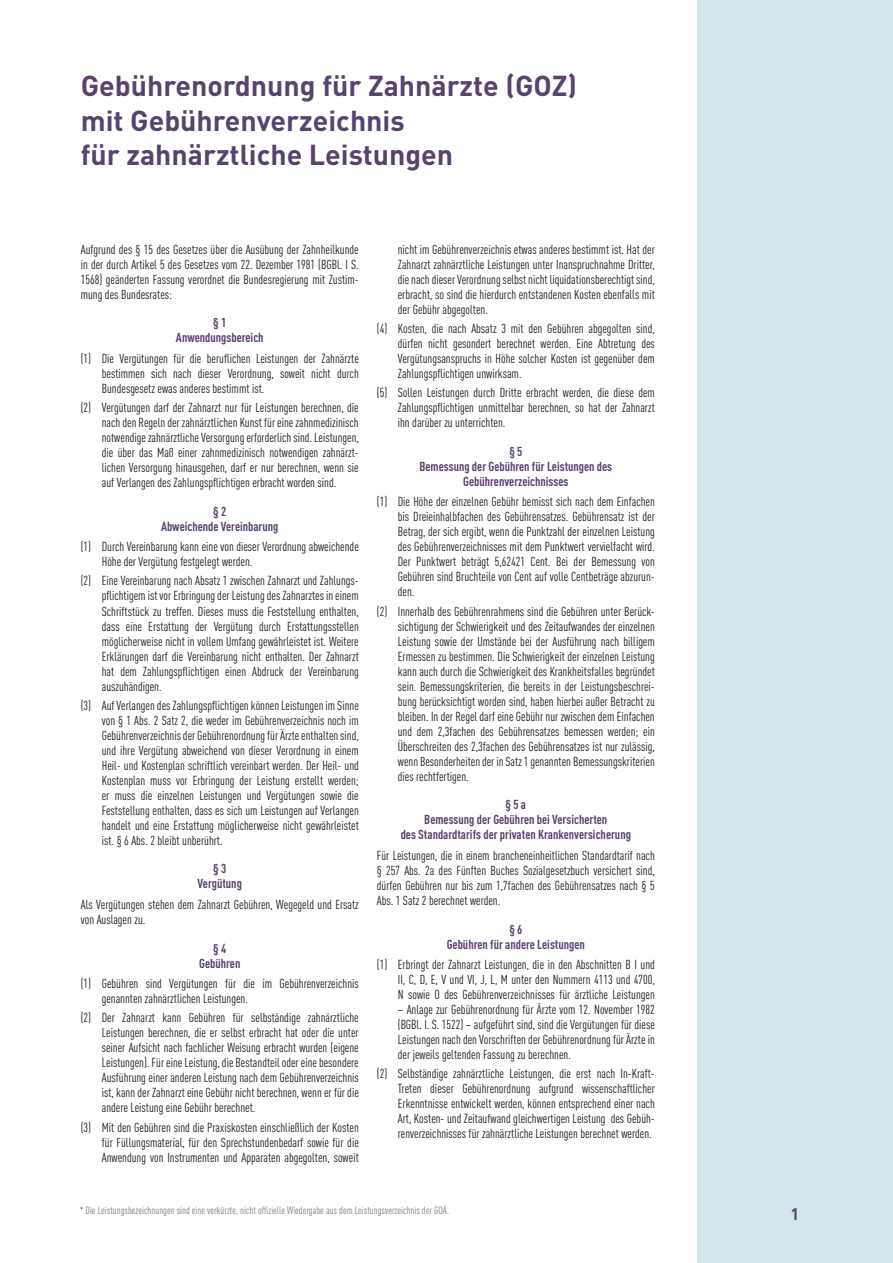
<style>
.page{position:relative;width:893px;height:1263px;background:#fff}
.page>*{position:absolute;margin:0;border:0;box-sizing:border-box;transform-origin:0 0}
.t1{font:700 28.5px/34.5px "DIN";color:#57436d}
.t2{font:700 16.5px "DIN";color:#57436d}
.t3{font:condensed 12.9px/15px "DINOT";color:#191918;text-align:justify}
.t4{font:700 condensed 12.9px/15px "DINOT";color:#57436d;text-align:center}
.t5{font:condensed 10.5px "DINOT";color:#7b7b7b}
</style>
<div class="page">
<div style="left:697px;top:0;width:196px;height:1263px;background:#d3e6ed"></div>
<h1 class="t1" style="left:81px;top:67px;width:498px">Gebührenordnung für Zahnärzte (GOZ) mit Gebührenverzeichnis<br>für zahnärztliche Leistungen</h1>
<p class="t3" style="left:81px;top:241px;width:280px">Aufgrund des § 15 des Gesetzes über die Ausübung der Zahnheilkunde in der durch Artikel 5 des Gesetzes vom 22. Dezember 1981 (BGBl. I S.<br>1568) geänderten Fassung verordnet die Bundesregierung mit Zustim&shy;mung des Bundesrates:</p>
<p class="t4" style="left:176px;top:315px;width:89px">§ 1<br>Anwendungsbereich</p>
<p class="t3" style="left:102px;top:350px;width:259px;text-indent:-21px">(1) Die Vergütungen für die beruflichen Leistungen der Zahnärzte bestimmen sich nach dieser Verordnung, soweit nicht durch Bundesgesetz ewas anderes bestimmt ist.</p>
<p class="t3" style="left:102px;top:399px;width:259px;text-indent:-21px">(2) Vergütungen darf der Zahnarzt nur für Leistungen berechnen, die nach den Regeln der zahnärztlichen Kunst für eine zahnmedizinisch notwendige zahnärztliche Versorgung erforderlich sind. Leistungen, die über das Maß einer zahnmedizinisch notwendigen zahnärzt&shy;lichen Versorgung hinausgehen, darf er nur berechnen, wenn sie auf Verlangen des Zahlungspflichtigen erbracht worden sind.</p>
<p class="t4" style="left:161px;top:503px;width:119px">§ 2<br>Abweichende Vereinbarung</p>
<p class="t3" style="left:102px;top:538px;width:259px;text-indent:-21px">(1) Durch Vereinbarung kann eine von dieser Verordnung abweichende<br>Höhe der Vergütung festgelegt werden.</p>
<p class="t3" style="left:102px;top:573px;width:259px;text-indent:-21px">(2) Eine Vereinbarung nach Absatz 1 zwischen Zahnarzt und Zahlungs&shy;pflichtigem ist vor Erbringung der Leistung des Zahnarztes in einem Schriftstück zu treffen. Dieses muss die Feststellung enthalten, dass eine Erstattung der Vergütung durch Erstattungsstellen möglicherweise nicht in vollem Umfang gewährleistet ist. Weitere Erklärungen darf die Vereinbarung nicht enthalten. Der Zahnarzt hat dem Zahlungspflichtigen einen Abdruck der Vereinbarung auszuhändigen.</p>
<p class="t3" style="left:102px;top:697px;width:259px;text-indent:-21px">(3) Auf Verlangen des Zahlungspflichtigen können Leistungen im Sinne von § 1 Abs. 2 Satz 2, die weder im Gebührenverzeichnis noch im Gebührenverzeichnis der Gebührenordnung für Ärzte enthalten sind, und ihre Vergütung abweichend von dieser Verordnung in einem Heil- und Kostenplan schriftlich vereinbart werden. Der Heil- und Kostenplan muss vor Erbringung der Leistung erstellt werden; er muss die einzelnen Leistungen und Vergütungen sowie die Feststellung enthalten, dass es sich um Leistungen auf Verlangen handelt und eine Erstattung möglicherweise nicht gewährleistet ist. § 6 Abs. 2 bleibt unberührt.</p>
<p class="t4" style="left:198px;top:861px;width:46px">§ 3<br>Vergütung</p>
<p class="t3" style="left:81px;top:896px;width:280px">Als Vergütungen stehen dem Zahnarzt Gebühren, Wegegeld und Ersatz von Auslagen zu.</p>
<p class="t4" style="left:199px;top:940px;width:43px">§ 4<br>Gebühren</p>
<p class="t3" style="left:102px;top:975px;width:259px;text-indent:-21px">(1) Gebühren sind Vergütungen für die im Gebührenverzeichnis genannten zahnärztlichen Leistungen.</p>
<p class="t3" style="left:102px;top:1010px;width:259px;text-indent:-21px">(2) Der Zahnarzt kann Gebühren für selbständige zahnärztliche Leistungen berechnen, die er selbst erbracht hat oder die unter seiner Aufsicht nach fachlicher Weisung erbracht wurden (eigene Leistungen). Für eine Leistung, die Bestandteil oder eine besondere Ausführung einer anderen Leistung nach dem Gebührenverzeichnis ist, kann der Zahnarzt eine Gebühr nicht berechnen, wenn er für die andere Leistung eine Gebühr berechnet.</p>
<p class="t3" style="left:102px;top:1119px;width:259px;text-indent:-21px">(3) Mit den Gebühren sind die Praxiskosten einschließlich der Kosten für Füllungsmaterial, für den Sprechstundenbedarf sowie für die Anwendung von Instrumenten und Apparaten abgegolten, soweit</p>
<p class="t3" style="left:398px;top:241px;width:259px">nicht im Gebührenverzeichnis etwas anderes bestimmt ist. Hat der Zahnarzt zahnärztliche Leistungen unter Inanspruchnahme Dritter, die nach dieser Verordnung selbst nicht liquidationsberechtigt sind, erbracht, so sind die hierdurch entstandenen Kosten ebenfalls mit der Gebühr abgegolten.</p>
<p class="t3" style="left:398px;top:320px;width:259px;text-indent:-21px">(4) Kosten, die nach Absatz 3 mit den Gebühren abgegolten sind, dürfen nicht gesondert berechnet werden. Eine Abtretung des Vergütungsanspruchs in Höhe solcher Kosten ist gegenüber dem Zahlungspflichtigen unwirksam.</p>
<p class="t3" style="left:398px;top:385px;width:259px;text-indent:-21px">(5) Sollen Leistungen durch Dritte erbracht werden, die diese dem Zahlungspflichtigen unmittelbar berechnen, so hat der Zahnarzt ihn darüber zu unterrichten.</p>
<p class="t4" style="left:419px;top:443px;width:194px">§ 5<br>Bemessung der Gebühren für Leistungen des<br>Gebührenverzeichnisses</p>
<p class="t3" style="left:398px;top:494px;width:259px;text-indent:-21px">(1) Die Höhe der einzelnen Gebühr bemisst sich nach dem Einfachen bis Dreieinhalbfachen des Gebührensatzes. Gebührensatz ist der Betrag, der sich ergibt, wenn die Punktzahl der einzelnen Leistung des Gebührenverzeichnisses mit dem Punktwert vervielfacht wird.<br>Der Punktwert beträgt 5,62421 Cent. Bei der Bemessung von Gebühren sind Bruchteile von Cent auf volle Centbeträge abzurun&shy;den.</p>
<p class="t3" style="left:398px;top:603px;width:259px;text-indent:-21px">(2) Innerhalb des Gebührenrahmens sind die Gebühren unter Berück&shy;sichtigung der Schwierigkeit und des Zeitaufwandes der einzelnen Leistung sowie der Umstände bei der Ausführung nach billigem Ermessen zu bestimmen. Die Schwierigkeit der einzelnen Leistung kann auch durch die Schwierigkeit des Krankheitsfalles begründet sein. Bemessungskriterien, die bereits in der Leistungsbeschrei&shy;bung berücksichtigt worden sind, haben hierbei außer Betracht zu bleiben. In der Regel darf eine Gebühr nur zwischen dem Einfachen und dem 2,3fachen des Gebührensatzes bemessen werden; ein Überschreiten des 2,3fachen des Gebührensatzes ist nur zulässig, wenn Besonderheiten der in Satz 1 genannten Bemessungskriterien dies rechtfertigen.</p>
<p class="t4" style="left:401px;top:797px;width:232px">§ 5 a<br>Bemessung der Gebühren bei Versicherten<br>des Standardtarifs der privaten Krankenversicherung</p>
<p class="t3" style="left:377px;top:847px;width:280px">Für Leistungen, die in einem brancheneinheitlichen Standardtarif nach § 257 Abs. 2a des Fünften Buches Sozialgesetzbuch versichert sind, dürfen Gebühren nur bis zum 1,7fachen des Gebührensatzes nach § 5<br>Abs. 1 Satz 2 berechnet werden.</p>
<p class="t4" style="left:447px;top:921px;width:140px">§ 6<br>Gebühren für andere Leistungen</p>
<p class="t3" style="left:398px;top:956px;width:259px;text-indent:-21px">(1) Erbringt der Zahnarzt Leistungen, die in den Abschnitten B I und II, C, D, E, V und VI, J, L, M unter den Nummern 4113 und 4700, N sowie O des Gebührenverzeichnisses für ärztliche Leistungen</p>
<p class="t3" style="left:398px;top:1001px;width:259px">– Anlage zur Gebührenordnung für Ärzte vom 12. November 1982 (BGBl. I. S. 1522) – aufgeführt sind, sind die Vergütungen für diese Leistungen nach den Vorschriften der Gebührenordnung für Ärzte in der jeweils geltenden Fassung zu berechnen.</p>
<p class="t3" style="left:398px;top:1066px;width:259px;text-indent:-21px">(2) Selbständige zahnärztliche Leistungen, die erst nach In-Kraft-Treten dieser Gebührenordnung aufgrund wissenschaftlicher Erkenntnisse entwickelt werden, können entsprechend einer nach Art, Kosten- und Zeitaufwand gleichwertigen Leistung des Gebüh&shy;renverzeichnisses für zahnärztliche Leistungen berechnet werden.</p>
<p class="t5" style="left:80px;top:1203px;width:371px">* Die Leistungsbezeichnungen sind eine verkürzte, nicht offizielle Wiedergabe aus dem Leistungsverzeichnis der GOÄ.</p>
<p class="t2" style="left:790px;top:1204px;width:10px">1</p>
</div>
